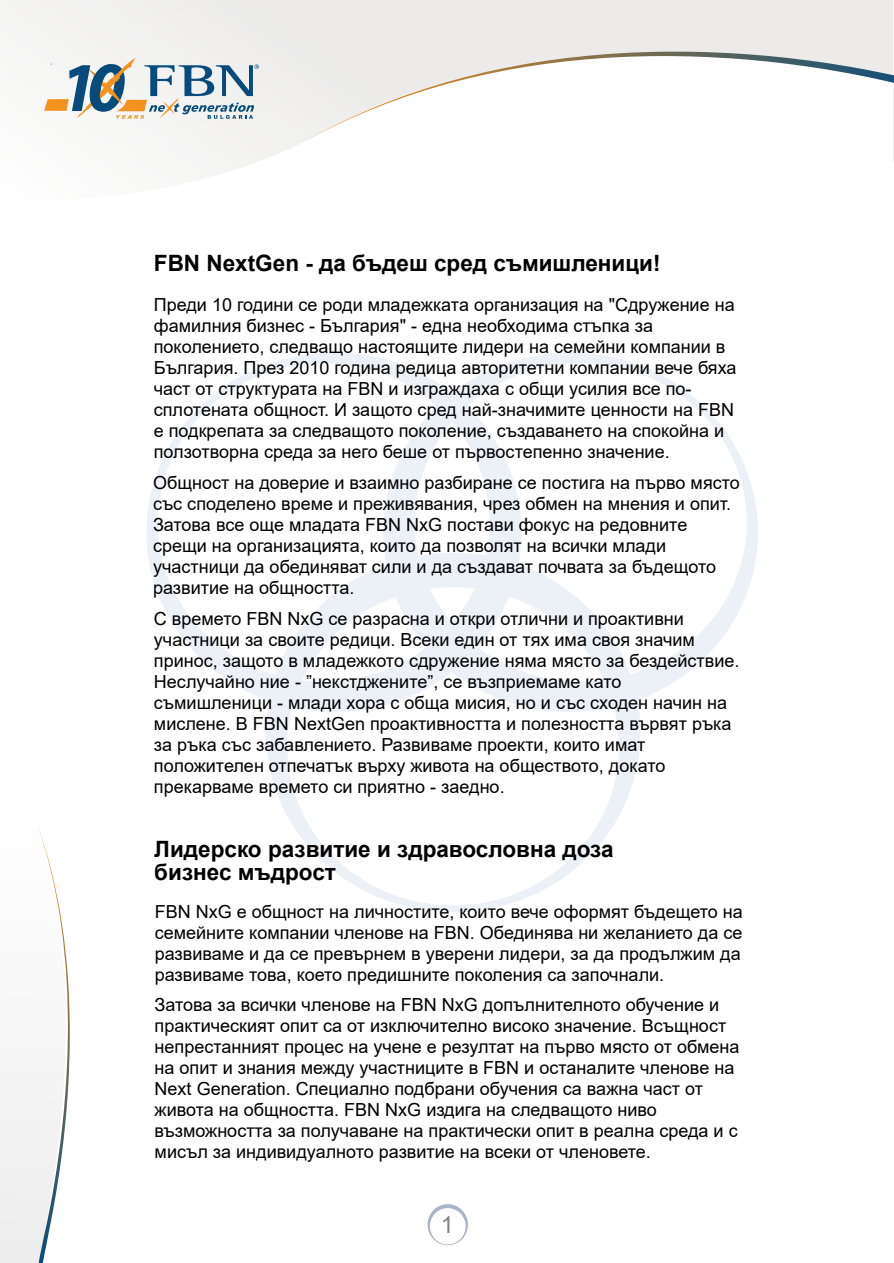
<style>
.page{position:relative;width:894px;height:1263px;background:#fff}
.page>*{position:absolute;margin:0;border:0;box-sizing:border-box;transform-origin:0 0}
.t1{font:23.4px "Arial";color:#828282}
.t2{font:700 22.5px/23.2px "Arial";color:#000}
.t3{font:18px/21px "Arial";color:#000}
</style>
<div class="page">
<svg style="left:147px;top:353px;width:611px;height:559px"></svg>
<img style="left:307px;top:52px;width:586px;height:88px">
<svg style="left:427px;top:1204px;width:41px;height:41px"></svg>
<img style="left:36px;top:824px;width:34px;height:439px">
<svg style="left:44px;top:54px;width:215px;height:65px"></svg>
<p class="t2" style="left:154px;top:254px;width:508px">FBN NextGen - да бъдеш сред съмишленици!</p>
<p class="t3" style="left:154px;top:296px;width:584px">Преди 10 години се роди младежката организация на "Сдружение на фамилния бизнес - България" - една необходима стъпка за поколението, следващо настоящите лидери на семейни компании в България. През 2010 година редица авторитетни компании вече бяха част от структурата на FBN и изграждаха с общи усилия все по&shy;сплотената общност. И защото сред най-значимите ценности на FBN е подкрепата за следващото поколение, създаването на спокойна и ползотворна среда за него беше от първостепенно значение.</p>
<p class="t3" style="left:153px;top:474px;width:588px">Общност на доверие и взаимно разбиране се постига на първо място със споделено време и преживявания, чрез обмен на мнения и опит.<br>Затова все още младата FBN NxG постави фокус на редовните срещи на организацията, които да позволят на всички млади участници да обединяват сили и да създават почвата за бъдещото развитие на общността.</p>
<p class="t3" style="left:154px;top:610px;width:586px">С времето FBN NxG се разрасна и откри отлични и проактивни участници за своите редици. Всеки един от тях има своя значим принос, защото в младежкото сдружение няма място за бездействие.<br>Неслучайно ние - ”некстджените”, се възприемаме като съмишленици - млади хора с обща мисия, но и със сходен начин на мислене. В FBN NextGen проактивността и полезността вървят ръка за ръка със забавлението. Развиваме проекти, които имат положителен отпечатък върху живота на обществото, докато прекарваме времето си приятно - заедно.</p>
<p class="t2" style="left:154px;top:839px;width:460px">Лидерско развитие и здравословна доза бизнес мъдрост</p>
<p class="t3" style="left:155px;top:903px;width:589px;text-align:justify">FBN NxG е общност на личностите, които вече оформят бъдещето на семейните компании члeнове на FBN. Обединява ни желанието да се развиваме и да се превърнем в уверени лидери, за да продължим да развиваме това, което предишните поколения са започнали.</p>
<p class="t3" style="left:154px;top:996px;width:586px">Затова за всички членове на FBN NxG допълнителното обучение и практическият опит са от изключително високо значение. Всъщност непрестанният процес на учене е резултат на първо място от обмена на опит и знания между участниците в FBN и останалите членове на Next Generation. Специално подбрани обучения са важна част от живота на общността. FBN NxG издига на следващото ниво възможността за получаване на практически опит в реална среда и с мисъл за индивидуалното развитие на всеки от членовете.</p>
<p class="t1" style="left:440px;top:1216px;width:15px">1</p>
</div>
